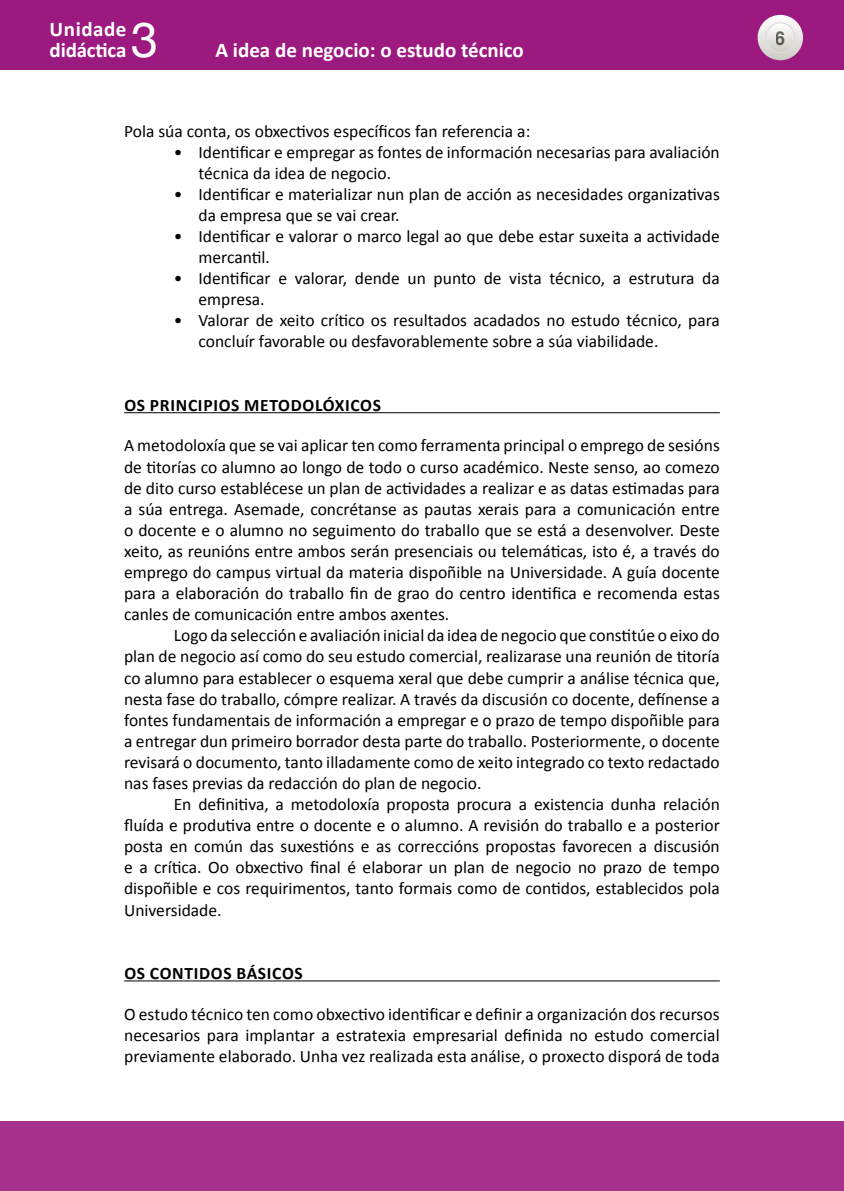
<style>
.page{position:relative;width:844px;height:1191px;background:#fff}
.page>*{position:absolute;margin:0;border:0;box-sizing:border-box;transform-origin:0 0}
.t1{font:49px "Helvetica Neue";color:#fff}
.t2{font:700 21px/21px "Calibri";color:#fff}
.t3{font:700 19.25px "Helvetica Neue";color:#000;scale:.9 1}
.TXTO_CON_SANGRE{font:17.5px/21px "Calibri";color:#000;text-align:justify}
.TXTO_sin_SANGRE{font:17.5px/21px "Calibri";color:#000;text-align:justify}
.TEXTO{font:17.5px/21px "Calibri";color:#000}
._0º_Epigrafe{font:700 17.5px "Calibri";letter-spacing:.04em;color:#000}
</style>
<div class="page">
<div style="left:0;top:0;width:843px;height:69px;background:#9c1a7f"></div>
<svg style="left:757px;top:15px;width:45px;height:45px"></svg>
<svg style="left:765px;top:23px;width:29px;height:29px"></svg>
<div style="left:764px;top:22px;width:31px;height:31px;border:1px solid #dfdeda;border-radius:50%"></div>
<div style="left:0;top:1121px;width:843px;height:70px;background:#a6318c"></div>
<hr style="left:124px;top:412px;width:595px;height:1px;background:#000">
<hr style="left:124px;top:980px;width:595px;height:1px;background:#000">
<p class="t2" style="left:50px;top:19px;width:78px">Unidade didáctica</p>
<h1 class="t1" style="left:131px;top:5px;width:29px">3</h1>
<p class="t2" style="left:215px;top:40px;width:310px">A idea de negocio: o estudo técnico</p>
<p class="TXTO_sin_SANGRE" style="left:124px;top:121px;width:407px">Pola súa conta, os obxectivos específicos fan referencia a:</p>
<p class="TEXTO" style="left:198px;top:142px;width:522px;text-indent:-25px">• Identificar e empregar as fontes de información necesarias para avaliación técnica da idea de negocio.</p>
<p class="TEXTO" style="left:198px;top:184px;width:522px;text-indent:-25px">• Identificar e materializar nun plan de acción as necesidades organizativas da empresa que se vai crear.</p>
<p class="TEXTO" style="left:198px;top:226px;width:522px;text-indent:-25px">• Identificar e valorar o marco legal ao que debe estar suxeita a actividade mercantil.</p>
<p class="TEXTO" style="left:198px;top:268px;width:522px;text-indent:-25px">• Identificar e valorar, dende un punto de vista técnico, a estrutura da empresa.</p>
<p class="TEXTO" style="left:198px;top:310px;width:522px;text-indent:-25px">• Valorar de xeito crítico os resultados acadados no estudo técnico, para concluír favorable ou desfavorablemente sobre a súa viabilidade.</p>
<p class="_0º_Epigrafe" style="left:124px;top:393px;width:258px">OS PRINCIPIOS METODOLÓXICOS</p>
<p class="TXTO_sin_SANGRE" style="left:124px;top:435px;width:597px">A metodoloxía que se vai aplicar ten como ferramenta principal o emprego de sesións de titorías co alumno ao longo de todo o curso académico. Neste senso, ao comezo de dito curso establécese un plan de actividades a realizar e as datas estimadas para a súa entrega. Asemade, concrétanse as pautas xerais para a comunicación entre o docente e o alumno no seguimento do traballo que se está a desenvolver. Deste xeito, as reunións entre ambos serán presenciais ou telemáticas, isto é, a través do emprego do campus virtual da materia dispoñible na Universidade. A guía docente para a elaboración do traballo fin de grao do centro identifica e recomenda estas canles de comunicación entre ambos axentes.</p>
<p class="TXTO_CON_SANGRE" style="left:124px;top:625px;width:597px;text-indent:50px">Logo da selección e avaliación inicial da idea de negocio que constitúe o eixo do plan de negocio así como do seu estudo comercial, realizarase una reunión de titoría co alumno para establecer o esquema xeral que debe cumprir a análise técnica que, nesta fase do traballo, cómpre realizar. A través da discusión co docente, defínense a fontes fundamentais de información a empregar e o prazo de tempo dispoñible para a entregar dun primeiro borrador desta parte do traballo. Posteriormente, o docente revisará o documento, tanto illadamente como de xeito integrado co texto redactado nas fases previas da redacción do plan de negocio.</p>
<p class="TXTO_CON_SANGRE" style="left:124px;top:794px;width:597px;text-indent:50px">En definitiva, a metodoloxía proposta procura a existencia dunha relación fluída e produtiva entre o docente e o alumno. A revisión do traballo e a posterior posta en común das suxestións e as correccións propostas favorecen a discusión e a crítica. Oo obxectivo final é elaborar un plan de negocio no prazo de tempo dispoñible e cos requirimentos, tanto formais como de contidos, establecidos pola Universidade.</p>
<p class="_0º_Epigrafe" style="left:124px;top:961px;width:180px">OS CONTIDOS BÁSICOS</p>
<p class="TXTO_sin_SANGRE" style="left:124px;top:1003px;width:597px">O estudo técnico ten como obxectivo identificar e definir a organización dos recursos necesarios para implantar a estratexia empresarial definida no estudo comercial previamente elaborado. Unha vez realizada esta análise, o proxecto disporá de toda</p>
<p class="t3" style="left:775px;top:26px;width:12px">6</p>
</div>
